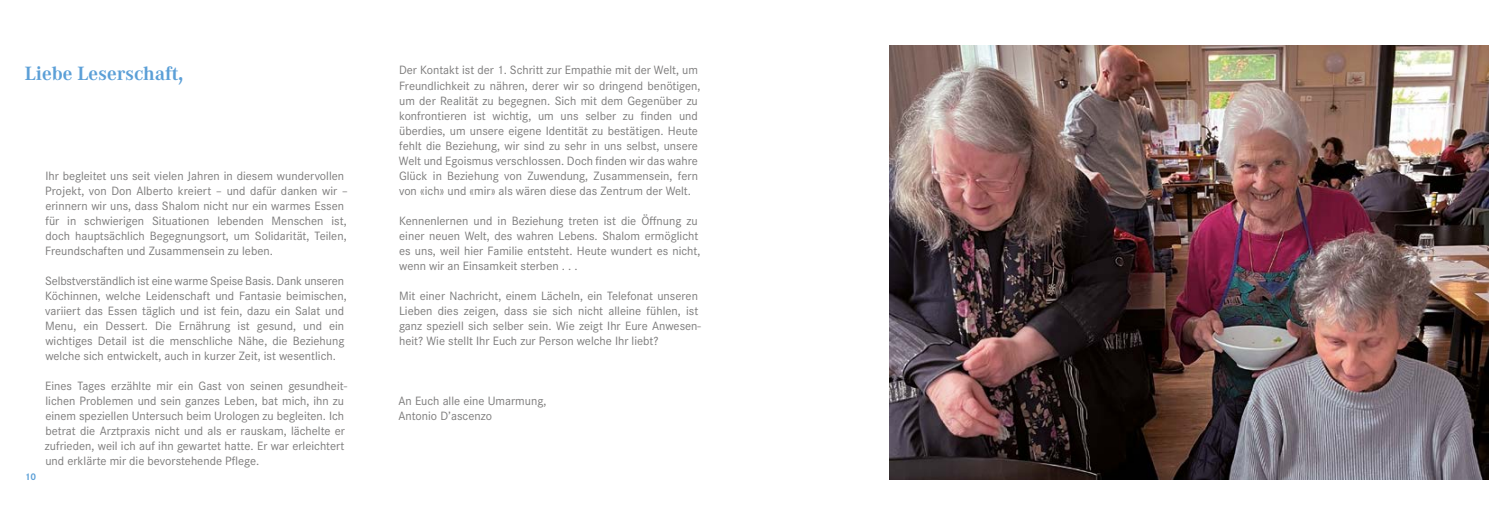
<style>
.page{position:relative;width:1489px;height:525px;background:#fff}
.page>*{position:absolute;margin:0;border:0;box-sizing:border-box;transform-origin:0 0}
.t1{font:700 20px "Corporate A Pro";color:#5b9fd7}
.t2{font:12.5px/15px "Corporate S";color:#7c7b7b}
.t3{font:700 10px "Corporate S";color:#5b9fd7}
</style>
<div class="page">
<img style="left:889px;top:45px;width:599px;height:434px">
<h1 class="t1" style="left:25px;top:60px;width:160px">Liebe Leserschaft,</h1>
<p class="t3" style="left:25px;top:469px;width:13px">10</p>
<p class="t2" style="left:45px;top:167px;width:304px">Ihr begleitet uns seit vielen Jahren in diesem wundervollen Projekt, von Don Alberto kreiert – und dafür danken wir – erinnern wir uns, dass Shalom nicht nur ein warmes Essen für in schwierigen Situationen lebenden Menschen ist, doch hauptsächlich Begegnungsort, um Solidarität, Teilen, Freundschaften und Zusammensein zu leben.</p>
<p class="t2" style="left:45px;top:272px;width:303px">Selbstverständlich ist eine warme Speise Basis. Dank unseren Köchinnen, welche Leidenschaft und Fantasie beimischen, variiert das Essen täglich und ist fein, dazu ein Salat und Menu, ein Dessert. Die Ernährung ist gesund, und ein wichtiges Detail ist die menschliche Nähe, die Beziehung welche sich entwickelt, auch in kurzer Zeit, ist wesentlich.</p>
<p class="t2" style="left:45px;top:377px;width:303px">Eines Tages erzählte mir ein Gast von seinen gesundheit&shy;lichen Problemen und sein ganzes Leben, bat mich, ihn zu einem speziellen Untersuch beim Urologen zu begleiten. Ich betrat die Arztpraxis nicht und als er rauskam, lächelte er zufrieden, weil ich auf ihn gewartet hatte. Er war erleichtert und erklärte mir die bevorstehende Pflege.</p>
<p class="t2" style="left:399px;top:62px;width:303px">Der Kontakt ist der 1. Schritt zur Empathie mit der Welt, um Freundlichkeit zu nähren, derer wir so dringend benötigen, um der Realität zu begegnen. Sich mit dem Gegenüber zu konfrontieren ist wichtig, um uns selber zu finden und überdies, um unsere eigene Identität zu bestätigen. Heute fehlt die Beziehung, wir sind zu sehr in uns selbst, unsere Welt und Egoismus verschlossen. Doch finden wir das wahre Glück in Beziehung von Zuwendung, Zusammensein, fern von «ich» und «mir» als wären diese das Zentrum der Welt.</p>
<p class="t2" style="left:399px;top:212px;width:303px">Kennenlernen und in Beziehung treten ist die Öffnung zu einer neuen Welt, des wahren Lebens. Shalom ermöglicht es uns, weil hier Familie entsteht. Heute wundert es nicht, wenn wir an Einsamkeit sterben . . .</p>
<p class="t2" style="left:399px;top:287px;width:303px">Mit einer Nachricht, einem Lächeln, ein Telefonat unseren Lieben dies zeigen, dass sie sich nicht alleine fühlen, ist ganz speziell sich selber sein. Wie zeigt Ihr Eure Anwesen&shy;heit? Wie stellt Ihr Euch zur Person welche Ihr liebt?</p>
<p class="t2" style="left:398px;top:392px;width:149px">An Euch alle eine Umarmung,<br>Antonio D’ascenzo</p>
</div>
